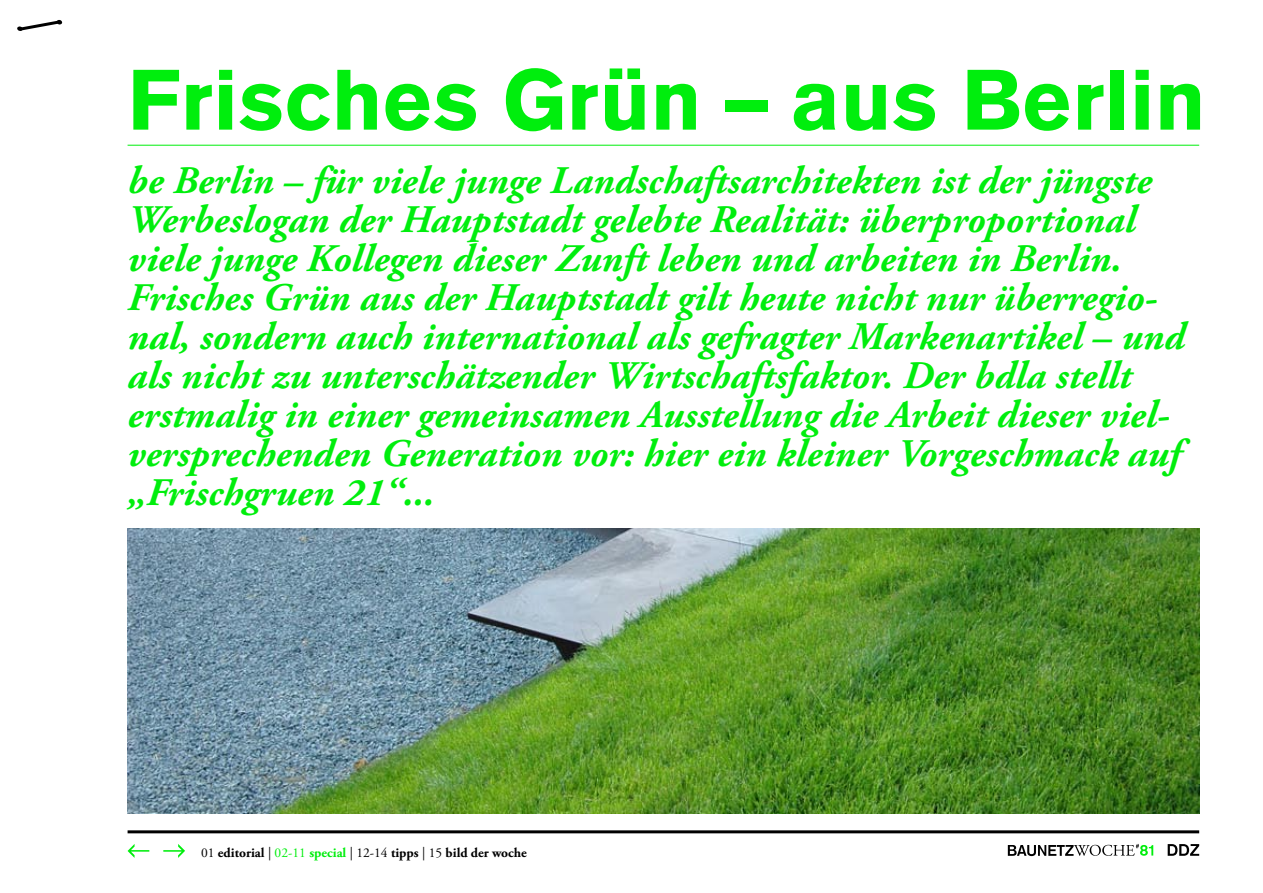
<style>
.page{position:relative;width:1263px;height:893px;background:#fff}
.page>*{position:absolute;margin:0;border:0;box-sizing:border-box;transform-origin:0 0}
.t1{font:900 84px "Akzidenz Grotesk";color:#00ee0d}
.t2{font:italic 700 39px/39px "Adobe Garamond Pro";letter-spacing:.005em;color:#00ee0d}
.t3{font:700 13.5px "Adobe Garamond Pro";color:#000}
.s1{font-weight:400}
.s2{font-weight:400;color:#00ee0d}
.s3{color:#00ee0d}
</style>
<div class="page">
<svg style="left:17px;top:20px;width:46px;height:11px"></svg>
<hr style="left:128px;top:830px;width:1071px;height:3px;background:#000">
<svg style="left:128px;top:844px;width:21px;height:14px"></svg>
<svg style="left:163px;top:844px;width:22px;height:14px"></svg>
<svg style="left:1168px;top:844px;width:31px;height:12px"></svg>
<svg style="left:1008px;top:844px;width:145px;height:12px"></svg>
<img style="left:128px;top:529px;width:1071px;height:284px">
<hr style="left:128px;top:145px;width:1071px;height:1px;background:#00ee0d">
<h1 class="t1" style="left:128px;top:49px;width:1080px">Frisches Grün – aus Berlin</h1>
<p class="t2" style="left:128px;top:162px;width:1059px">be Berlin – für viele junge Landschaftsarchitekten ist der jüngste Werbeslogan der Hauptstadt gelebte Realität: überproportional viele junge Kollegen dieser Zunft leben und arbeiten in Berlin.<br>Frisches Grün aus der Hauptstadt gilt heute nicht nur überregio&shy;nal, sondern auch international als gefragter Markenartikel – und als nicht zu unterschätzender Wirtschaftsfaktor. Der bdla stellt erstmalig in einer gemeinsamen Ausstellung die Arbeit dieser viel&shy;versprechenden Generation vor: hier ein kleiner Vorgeschmack auf „Frischgruen 21“...</p>
<p class="t3" style="left:201px;top:845px;width:327px"><span class="s1">01</span> editorial <span class="s1">|</span> <span class="s2">02-11</span> <span class="s3">special</span> <span class="s1">| 12-14</span> tipps <span class="s1">| 15</span> bild der woche</p>
</div>
